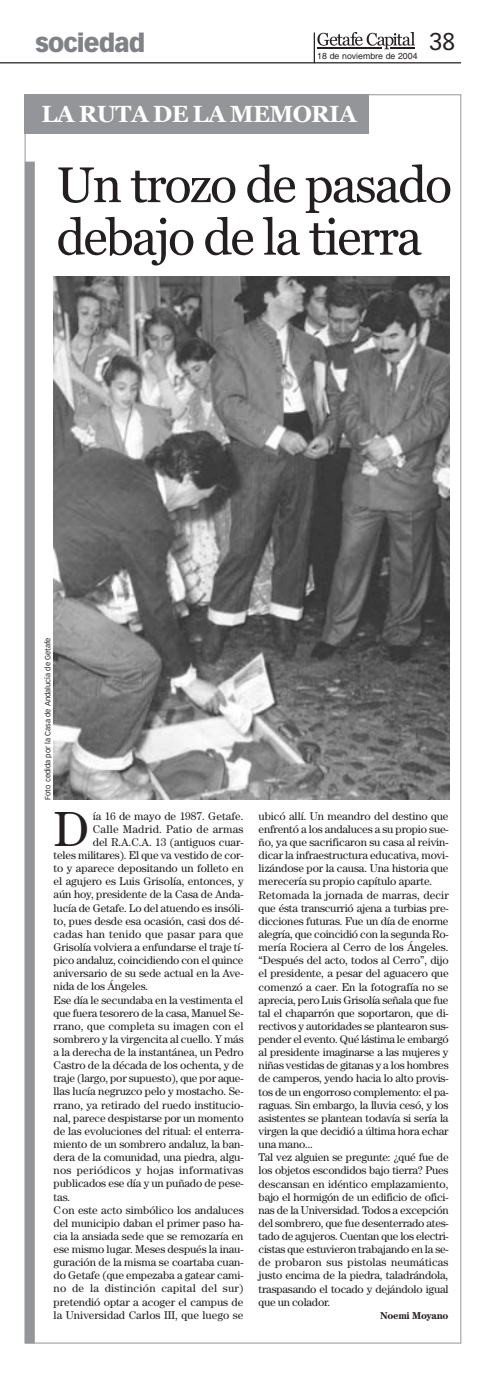
<style>
.page{position:relative;width:497px;height:1379px;background:#fff}
.page>*{position:absolute;margin:0;border:0;box-sizing:border-box;transform-origin:0 0}
.t1{font:50px/52.5px "Georgia";letter-spacing:-.035em;color:#231f20}
.t2{font:49.38px "Century";color:#231f20}
.t3{font:900 25px "Vectora LH";letter-spacing:-.035em;color:#808285}
.t4{font:23.75px "Vectora LH";color:#231f20}
.t5{font:700 23.38px "Georgia";letter-spacing:-.03em;color:#fff}
.t6{font:11.25px/13.1px "Century";letter-spacing:-.01em;color:#231f20}
.t7{font:11.25px "Century";letter-spacing:.02em;color:#231f20}
.t8{font:11.25px "Century";letter-spacing:.01em;color:#231f20}
.t9{font:700 10px "Century";letter-spacing:-.035em;color:#231f20}
.t10{font:8.75px "Helvetica";color:#231f20}
.t11{font:7.5px "Vectora LH";color:#231f20}
</style>
<div class="page">
<hr style="left:0;top:62px;width:461px;height:1px;background:#231f20">
<svg style="left:317px;top:32px;width:98px;height:17px"></svg>
<hr style="left:317px;top:47px;width:65px;height:2px;background:#231f20">
<hr style="left:390px;top:47px;width:25px;height:2px;background:#231f20">
<hr style="left:313px;top:32px;width:2px;height:31px;background:#231f20">
<div style="left:25px;top:94px;width:344px;height:40px;background:#939598"></div>
<div style="left:25px;top:162px;width:10px;height:1181px;background:#939598"></div>
<img style="left:54px;top:276px;width:395px;height:523px">
<p class="t3" style="left:35px;top:33px;width:112px">sociedad</p>
<p class="t10" style="left:317px;top:53px;width:102px">18 de noviembre de 2004</p>
<p class="t4" style="left:429px;top:31px;width:28px">38</p>
<p class="t5" style="left:42px;top:100px;width:316px">LA RUTA DE LA MEMORIA</p>
<p class="t1" style="left:56px;top:158px;width:397px">Un trozo de pasado debajo de la tierra</p>
<p class="t11" style="left:45px;top:800px;width:164px;rotate:-90deg">Foto cedida por la Casa de Andalucía de Getafe</p>
<p class="t2" style="left:54px;top:812px;width:37px">D</p>
<p class="t6" style="left:93px;top:810px;width:152px">ía 16 de mayo de 1987. Getafe.</p>
<p class="t7" style="left:93px;top:825px;width:152px">Calle Madrid. Patio de armas</p>
<p class="t6" style="left:93px;top:836px;width:152px">del R.A.C.A. 13 (antiguos cuar-</p>
<p class="t6" style="left:54px;top:849px;width:191px">teles militares). El que va vestido de cor-</p>
<p class="t6" style="left:54px;top:862px;width:191px">to y aparece depositando un folleto en</p>
<p class="t6" style="left:54px;top:876px;width:191px">el agujero es Luis Grisolía, entonces, y</p>
<p class="t6" style="left:54px;top:889px;width:191px">aún hoy, presidente de la Casa de Anda-</p>
<p class="t6" style="left:54px;top:902px;width:191px">lucía de Getafe. Lo del atuendo es insóli-</p>
<p class="t6" style="left:54px;top:915px;width:191px">to, pues desde esa ocasión, casi dos dé-</p>
<p class="t7" style="left:54px;top:930px;width:191px">cadas han tenido que pasar para que</p>
<p class="t6" style="left:54px;top:941px;width:191px">Grisolía volviera a enfundarse el traje tí-</p>
<p class="t6" style="left:54px;top:954px;width:191px">pico andaluz, coincidiendo con el quince</p>
<p class="t6" style="left:54px;top:968px;width:191px">aniversario de su sede actual en la Ave-</p>
<p class="t6" style="left:54px;top:981px;width:96px">nida de los Ángeles.</p>
<p class="t6" style="left:54px;top:994px;width:191px">Ese día le secundaba en la vestimenta el</p>
<p class="t6" style="left:54px;top:1007px;width:191px">que fuera tesorero de la casa, Manuel Se-</p>
<p class="t8" style="left:54px;top:1022px;width:191px">rrano, que completa su imagen con el</p>
<p class="t6" style="left:54px;top:1033px;width:191px">sombrero y la virgencita al cuello. Y más</p>
<p class="t6" style="left:54px;top:1046px;width:191px">a la derecha de la instantánea, un Pedro</p>
<p class="t6" style="left:54px;top:1059px;width:191px">Castro de la década de los ochenta, y de</p>
<p class="t6" style="left:54px;top:1073px;width:191px">traje (largo, por supuesto), que por aque-</p>
<p class="t6" style="left:54px;top:1086px;width:191px">llas lucía negruzco pelo y mostacho. Se-</p>
<p class="t6" style="left:54px;top:1099px;width:191px">rrano, ya retirado del ruedo institucio-</p>
<p class="t6" style="left:54px;top:1112px;width:191px">nal, parece despistarse por un momento</p>
<p class="t6" style="left:54px;top:1125px;width:191px">de las evoluciones del ritual: el enterra-</p>
<p class="t6" style="left:54px;top:1138px;width:191px">miento de un sombrero andaluz, la ban-</p>
<p class="t6" style="left:54px;top:1151px;width:191px">dera de la comunidad, una piedra, algu-</p>
<p class="t7" style="left:54px;top:1166px;width:191px">nos periódicos y hojas informativas</p>
<p class="t6" style="left:54px;top:1178px;width:191px">publicados ese día y un puñado de pese-</p>
<p class="t6" style="left:54px;top:1191px;width:18px">tas.</p>
<p class="t6" style="left:54px;top:1204px;width:191px">Con este acto simbólico los andaluces</p>
<p class="t6" style="left:54px;top:1217px;width:191px">del municipio daban el primer paso ha-</p>
<p class="t6" style="left:54px;top:1230px;width:191px">cia la ansiada sede que se remozaría en</p>
<p class="t6" style="left:54px;top:1243px;width:191px">ese mismo lugar. Meses después la inau-</p>
<p class="t6" style="left:54px;top:1256px;width:191px">guración de la misma se coartaba cuan-</p>
<p class="t6" style="left:54px;top:1269px;width:191px">do Getafe (que empezaba a gatear cami-</p>
<p class="t7" style="left:54px;top:1284px;width:191px">no de la distinción capital del sur)</p>
<p class="t6" style="left:54px;top:1296px;width:191px">pretendió optar a acoger el campus de</p>
<p class="t6" style="left:54px;top:1309px;width:191px">la Universidad Carlos III, que luego se</p>
<p class="t6" style="left:258px;top:810px;width:191px">ubicó allí. Un meandro del destino que enfrentó a los andaluces a su propio sue&shy;ño, ya que sacrificaron su casa al reivin&shy;dicar la infraestructura educativa, movi&shy;lizándose por la causa. Una historia que merecería su propio capítulo aparte.<br>Retomada la jornada de marras, decir que ésta transcurrió ajena a turbias pre&shy;dicciones futuras. Fue un día de enorme alegría, que coincidió con la segunda Ro&shy;mería Rociera al Cerro de los Ángeles. “Después del acto, todos al Cerro”, dijo el presidente, a pesar del aguacero que comenzó a caer. En la fotografía no se aprecia, pero Luis Grisolía señala que fue tal el chaparrón que soportaron, que di&shy;rectivos y autoridades se plantearon sus&shy;pender el evento. Qué lástima le embargó al presidente imaginarse a las mujeres y niñas vestidas de gitanas y a los hombres de camperos, yendo hacia lo alto provis&shy;tos de un engorroso complemento: el pa&shy;raguas. Sin embargo, la lluvia cesó, y los asistentes se plantean todavía si sería la virgen la que decidió a última hora echar una mano...<br>Tal vez alguien se pregunte: ¿qué fue de los objetos escondidos bajo tierra? Pues descansan en idéntico emplazamiento, bajo el hormigón de un edificio de ofici&shy;nas de la Universidad. Todos a excepción del sombrero, que fue desenterrado ates&shy;tado de agujeros. Cuentan que los electri&shy;cistas que estuvieron trabajando en la se&shy;de probaron sus pistolas neumáticas justo encima de la piedra, taladrándola, traspasando el tocado y dejándolo igual que un colador.</p>
<p class="t9" style="left:380px;top:1311px;width:70px">Noemi Moyano</p>
</div>
